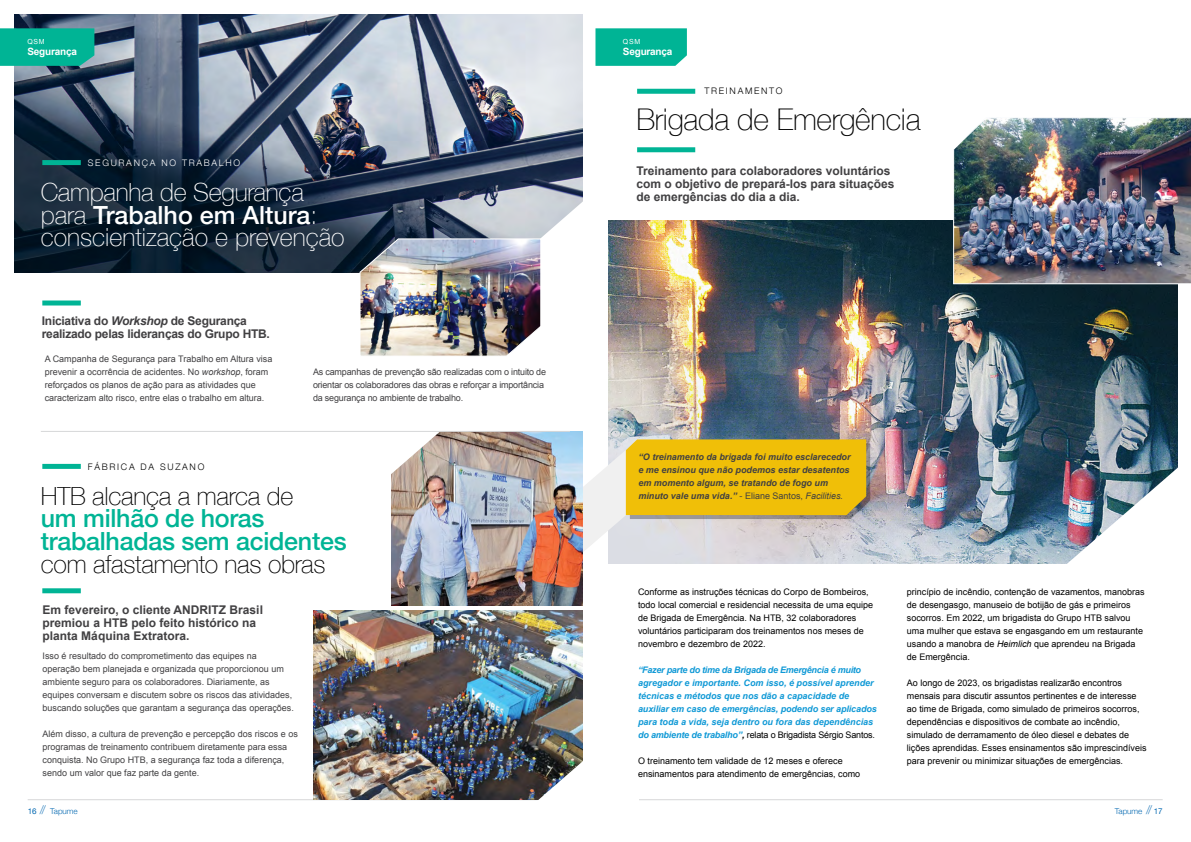
<style>
.page{position:relative;width:1191px;height:842px;background:#fff}
.page>*{position:absolute;margin:0;border:0;box-sizing:border-box;transform-origin:0 0}
.t1{font:100 29.9px "Helvetica Neue";letter-spacing:-.01em;color:#000}
.t2{font:100 25px/22.7px "Helvetica Neue";color:#fff}
.t3{font:100 25px "Helvetica Neue";letter-spacing:-.01em;color:#000}
.t4{font:500 25px/22.7px "Helvetica Neue";letter-spacing:-.01em;color:#00b495}
.t5{font:700 12px/13px "Arial";color:#414042}
.t6{font:700 12px/13px "Arial";letter-spacing:-.02em;color:#414042}
.t7{font:700 10px "Arial";letter-spacing:-.02em;color:#fff}
.t8{font:9px/13px "Arial";color:#000}
.t9{font:9px/13px "Arial";color:#414042}
.t10{font:italic 700 9px/13px "Arial";color:#1099d6}
.t11{font:italic 700 9px/13px "Arial";color:#414042}
.t12{font:9px/13px "Arial";letter-spacing:-.02em;color:#414042}
.t13{font:300 9px "Helvetica Neue";letter-spacing:.19em;color:#000}
.t14{font:300 9px "Helvetica Neue";letter-spacing:.19em;color:#fff}
.t15{font:300 8px "Helvetica Neue";color:#0067b1}
.t16{font:7px "Arial";letter-spacing:.1em;color:#fff}
.s1{font-weight:500}
.s2{font-style:italic}
.s3{font-weight:400;font-style:normal}
.s4{font-weight:400}
.s5{color:#000}
.s6{font-weight:400;font-style:normal;color:#000}
.s7{font-weight:100;font-size:12px}
</style>
<div class="page">
<img style="left:609px;top:220px;width:568px;height:343px">
<img style="left:14px;top:14px;width:569px;height:259px">
<hr style="left:28px;top:799px;width:525px;height:1px;background:#d6d7d8">
<img style="left:391px;top:431px;width:192px;height:174px">
<img style="left:313px;top:610px;width:270px;height:190px">
<img style="left:492px;top:750px;width:91px;height:50px">
<hr style="left:639px;top:799px;width:523px;height:1px;background:#d6d7d8">
<img style="left:391px;top:432px;width:61px;height:75px">
<img style="left:359px;top:190px;width:224px;height:166px">
<img style="left:952px;top:117px;width:239px;height:168px">
<img style="left:1009px;top:456px;width:169px;height:108px">
<svg style="left:580px;top:439px;width:290px;height:116px;background:#e4c969"></svg>
<svg style="left:595px;top:28px;width:92px;height:38px;background:#09b698"></svg>
<div style="left:42px;top:160px;width:39px;height:5px;background:#00b495"></div>
<div style="left:42px;top:464px;width:39px;height:5px;background:#00b495"></div>
<div style="left:42px;top:588px;width:39px;height:5px;background:#00b495"></div>
<div style="left:42px;top:300px;width:39px;height:5px;background:#00b495"></div>
<svg style="left:0;top:28px;width:94px;height:38px;background:#04b395"></svg>
<hr style="left:41px;top:431px;width:529px;height:1px;background:#d6d7d8">
<div style="left:637px;top:89px;width:58px;height:5px;background:#00b495"></div>
<div style="left:637px;top:147px;width:58px;height:5px;background:#00b495"></div>
<p class="t16" style="left:27px;top:37px;width:19px">QSM</p>
<p class="t7" style="left:27px;top:44px;width:51px">Segurança</p>
<p class="t14" style="left:88px;top:156px;width:154px">SEGURANÇA NO TRABALHO</p>
<h2 class="t2" style="left:41px;top:179px;width:305px">Campanha de Segurança para <span class="s1">Trabalho em Altura</span>: conscientização e prevenção</h2>
<h3 class="t6" style="left:42px;top:315px;width:230px">Iniciativa do <span class="s2">Workshop</span> de Segurança realizado pelas lideranças do Grupo HTB.</h3>
<p class="t9" style="left:45px;top:352px;width:229px">A Campanha de Segurança para Trabalho em Altura visa prevenir a ocorrência de acidentes. No <span class="s2">workshop</span>, foram reforçados os planos de ação para as atividades que caracterizam alto risco, entre elas o trabalho em altura.</p>
<p class="t13" style="left:88px;top:459px;width:118px">FÁBRICA DA SUZANO</p>
<p class="t12" style="left:313px;top:365px;width:235px">As campanhas de prevenção são realizadas com o intuito de orientar os colaboradores das obras e reforçar a importância da segurança no ambiente de trabalho.</p>
<h2 class="t3" style="left:41px;top:477px;width:254px">HTB alcança a marca de</h2>
<h2 class="t4" style="left:41px;top:505px;width:307px">um milhão de horas trabalhadas sem acidentes</h2>
<h2 class="t3" style="left:41px;top:545px;width:286px">com afastamento nas obras</h2>
<h3 class="t5" style="left:43px;top:604px;width:222px">Em fevereiro, o cliente ANDRITZ Brasil premiou a HTB pelo feito histórico na planta Máquina Extratora.</h3>
<p class="t9" style="left:43px;top:649px;width:253px">Isso é resultado do comprometimento das equipes na operação bem planejada e organizada que proporcionou um ambiente seguro para os colaboradores. Diariamente, as equipes conversam e discutem sobre os riscos das atividades, buscando soluções que garantam a segurança das operações.</p>
<p class="t9" style="left:43px;top:727px;width:257px">Além disso, a cultura de prevenção e percepção dos riscos e os programas de treinamento contribuem diretamente para essa conquista. No Grupo HTB, a segurança faz toda a diferença, sendo um valor que faz parte da gente.</p>
<p class="t16" style="left:623px;top:37px;width:19px">QSM</p>
<p class="t7" style="left:623px;top:44px;width:51px">Segurança</p>
<p class="t13" style="left:704px;top:84px;width:80px">TREINAMENTO</p>
<h1 class="t1" style="left:636px;top:96px;width:286px">Brigada de Emergência</h1>
<h3 class="t5" style="left:636px;top:165px;width:260px">Treinamento para colaboradores voluntários com o objetivo de prepará-los para situações de emergências do dia a dia.</h3>
<p class="t11" style="left:638px;top:451px;width:214px">“O treinamento da brigada foi muito esclarecedor e me ensinou que não podemos estar desatentos em momento algum, se tratando de fogo um minuto vale uma vida.” <span class="s3">- Eliane Santos,</span> <span class="s4">Facilities.</span></p>
<p class="t8" style="left:638px;top:586px;width:237px">Conforme as instruções técnicas do Corpo de Bombeiros, todo local comercial e residencial necessita de uma equipe de Brigada de Emergência. Na HTB, 32 colaboradores voluntários participaram dos treinamentos nos meses de novembro e dezembro de 2022.</p>
<p class="t10" style="left:638px;top:664px;width:240px">“Fazer parte do time da Brigada de Emergência é muito agregador e importante. Com isso, é possível aprender técnicas e métodos que nos dão a capacidade de auxiliar em caso de emergências, podendo ser aplicados para toda a vida, seja dentro ou fora das dependências do ambiente de trabalho”<span class="s5">,</span> <span class="s6">relata o Brigadista Sérgio Santos.</span></p>
<p class="t8" style="left:638px;top:755px;width:224px">O treinamento tem validade de 12 meses e oferece ensinamentos para atendimento de emergências, como</p>
<p class="t8" style="left:907px;top:586px;width:239px">princípio de incêndio, contenção de vazamentos, manobras de desengasgo, manuseio de botijão de gás e primeiros socorros. Em 2022, um brigadista do Grupo HTB salvou uma mulher que estava se engasgando em um restaurante usando a manobra de <span class="s2">Heimlich</span> que aprendeu na Brigada de Emergência.</p>
<p class="t8" style="left:907px;top:677px;width:241px">Ao longo de 2023, os brigadistas realizarão encontros mensais para discutir assuntos pertinentes e de interesse ao time de Brigada, como simulado de primeiros socorros, dependências e dispositivos de combate ao incêndio, simulado de derramamento de óleo diesel e debates de lições aprendidas. Esses ensinamentos são imprescindíveis para prevenir ou minimizar situações de emergências.</p>
<p class="t15" style="left:28px;top:804px;width:52px"><span class="s4">16</span> <span class="s7">//</span> Tapume</p>
<p class="t15" style="left:1115px;top:804px;width:49px">Tapume <span class="s7">//</span> <span class="s4">17</span></p>
</div>
